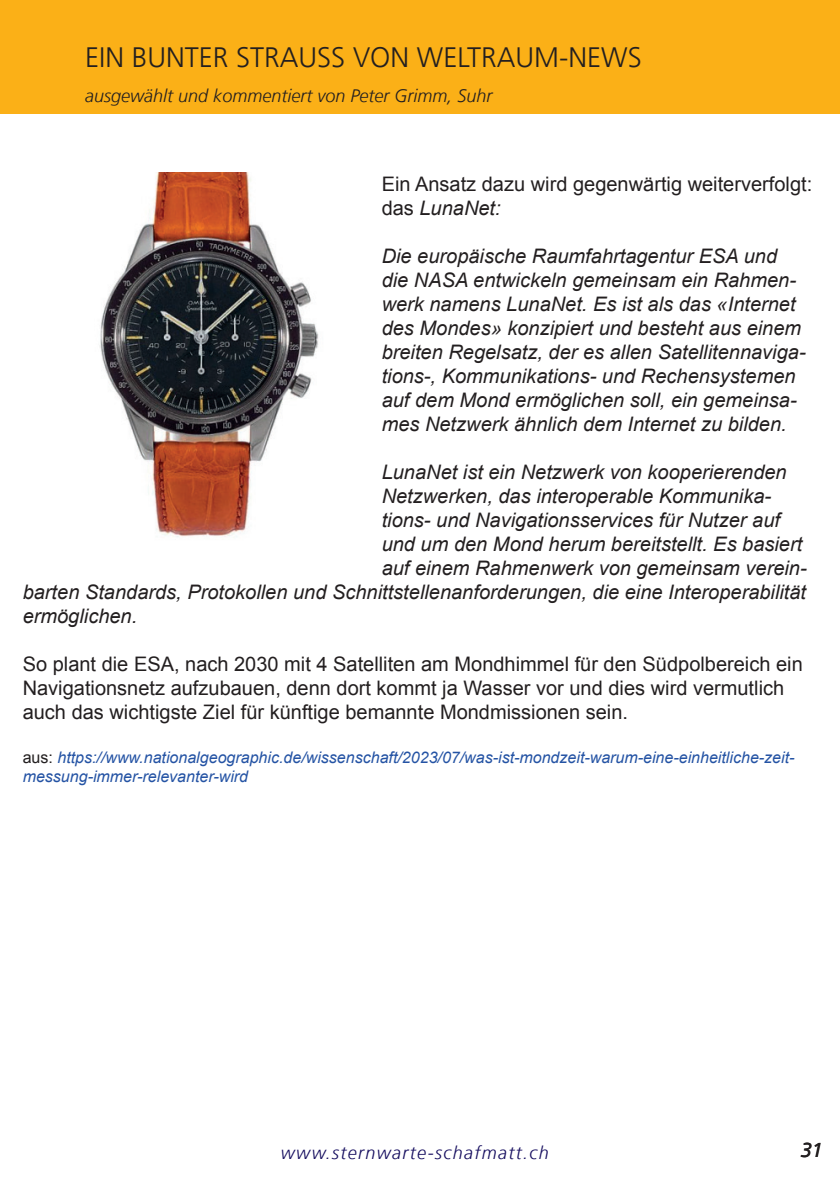
<style>
.page{position:relative;width:840px;height:1191px;background:#fff}
.page>*{position:absolute;margin:0;border:0;box-sizing:border-box;transform-origin:0 0}
.t1{font:300 28px "Frutiger 45";color:#231f20}
.t2{font:italic 20px/24px "Arial";color:#231f20}
.t3{font:20px/24px "Arial";color:#231f20}
.t4{font:italic 20px "Frutiger 55 Roman";color:#231f20}
.t5{font:italic 300 18px "Frutiger 45";color:#231f20}
.t6{font:italic 300 18px "Frutiger 45";letter-spacing:.075em;color:#160e5f}
.t7{font:italic 16px/19.2px "Arial";color:#2453a4}
.s1{font-style:italic}
.s2{font-style:normal;color:#231f20}
</style>
<div class="page">
<div style="left:0;top:0;width:839px;height:113px;background:#fbb017"></div>
<img style="left:99px;top:173px;width:220px;height:364px">
<h1 class="t1" style="left:85px;top:42px;width:557px">EIN BUNTER STRAUSS VON WELTRAUM-NEWS</h1>
<p class="t5" style="left:85px;top:85px;width:409px">ausgewählt und kommentiert von Peter Grimm, Suhr</p>
<p class="t3" style="left:381px;top:172px;width:432px">Ein Ansatz dazu wird gegenwärtig weiterverfolgt: das <span class="s1">LunaNet:</span></p>
<p class="t2" style="left:381px;top:244px;width:425px">Die europäische Raumfahrtagentur ESA und die NASA entwickeln gemeinsam ein Rahmen&shy;werk namens LunaNet. Es ist als das «Internet des Mondes» konzipiert und besteht aus einem breiten Regelsatz, der es allen Satellitennaviga&shy;tions-, Kommunikations- und Rechensystemen auf dem Mond ermöglichen soll, ein gemeinsa&shy;mes Netzwerk ähnlich dem Internet zu bilden.</p>
<p class="t2" style="left:381px;top:460px;width:406px">LunaNet ist ein Netzwerk von kooperierenden</p>
<p class="t2" style="left:381px;top:484px;width:391px">Netzwerken, das interoperable Kommunika-</p>
<p class="t2" style="left:381px;top:508px;width:399px">tions- und Navigationsservices für Nutzer auf</p>
<p class="t2" style="left:381px;top:532px;width:422px">und um den Mond herum bereitstellt. Es basiert</p>
<p class="t2" style="left:381px;top:556px;width:426px">auf einem Rahmenwerk von gemeinsam verein-</p>
<p class="t2" style="left:23px;top:580px;width:784px">barten Standards, Protokollen und Schnittstellenanforderungen, die eine Interoperabilität</p>
<p class="t2" style="left:23px;top:604px;width:116px">ermöglichen.</p>
<p class="t3" style="left:23px;top:652px;width:781px">So plant die ESA, nach 2030 mit 4 Satelliten am Mondhimmel für den Südpolbereich ein<br>Navigationsnetz aufzubauen, denn dort kommt ja Wasser vor und dies wird vermutlich auch das wichtigste Ziel für künftige bemannte Mondmissionen sein.</p>
<p class="t7" style="left:23px;top:747px;width:773px"><span class="s2">aus:</span> https://www.nationalgeographic.de/wissenschaft/2023/07/was-ist-mondzeit-warum-eine-einheitliche-zeit&shy;messung-immer-relevanter-wird</p>
<p class="t6" style="left:281px;top:1142px;width:269px">www.sternwarte-schafmatt.ch</p>
<p class="t4" style="left:800px;top:1138px;width:24px">31</p>
</div>
